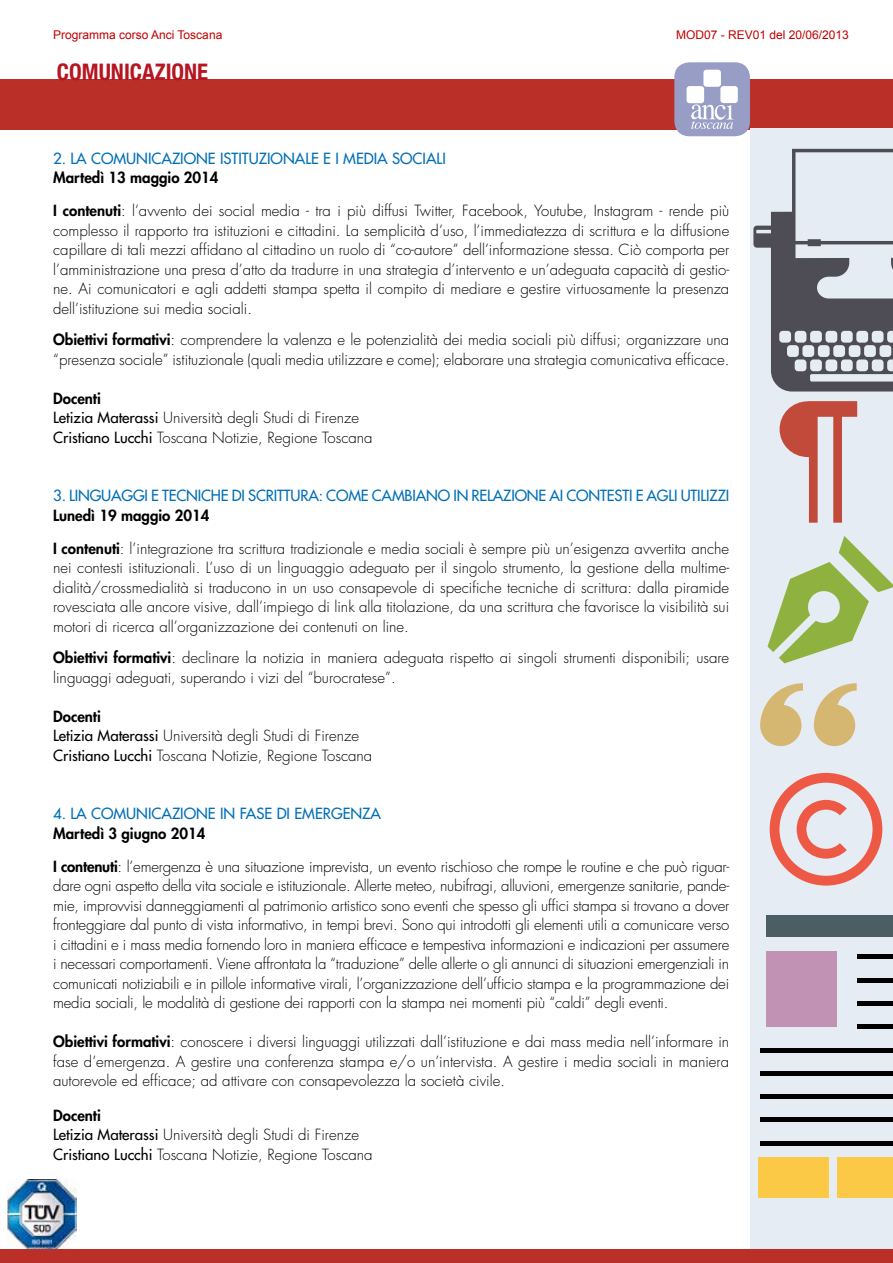
<style>
.page{position:relative;width:893px;height:1263px;background:#fff}
.page>*{position:absolute;margin:0;border:0;box-sizing:border-box;transform-origin:0 0}
.t1{font:700 condensed 22.8px "Helvetica Neue";color:#b51621}
.t2{font:300 15px/19.5px "Futura Std";color:#000}
.t3{font:500 15px "Futura Std";letter-spacing:-.01em;color:#006fb7}
.t4{font:800 15px "Futura Std";color:#000}
.t5{font:12px "Arial";color:#c00000}
.s1{font-weight:800}
.s2{font-weight:500}
</style>
<div class="page">
<div style="left:0;top:80px;width:893px;height:50px;background:#ba2f28"></div>
<div style="left:674px;top:62px;width:76px;height:74px;background:#979dc5;border-radius:15px"></div>
<div style="left:687px;top:86px;width:17px;height:17px;background:#fff;border-radius:3px"></div>
<div style="left:703px;top:70px;width:18px;height:17px;background:#fff;border-radius:3px"></div>
<div style="left:720px;top:86px;width:18px;height:17px;background:#fff;border-radius:3px"></div>
<svg style="left:691px;top:104px;width:42px;height:25px"></svg>
<div style="left:0;top:1249px;width:893px;height:14px;background:#ba2f28"></div>
<div style="left:6px;top:1176px;width:71px;height:72px;background:linear-gradient(to right,#fff,#fff)"></div>
<img style="left:8px;top:1180px;width:68px;height:68px">
<div style="left:750px;top:129px;width:143px;height:1120px;background:#e5ecf4"></div>
<svg style="left:753px;top:149px;width:140px;height:242px"></svg>
<svg style="left:780px;top:401px;width:77px;height:122px"></svg>
<svg style="left:767px;top:536px;width:126px;height:127px"></svg>
<svg style="left:760px;top:683px;width:43px;height:63px"></svg>
<svg style="left:814px;top:683px;width:43px;height:63px"></svg>
<svg style="left:770px;top:773px;width:112px;height:112px"></svg>
<div style="left:766px;top:951px;width:71px;height:76px;background:#c192b4"></div>
<div style="left:857px;top:954px;width:36px;height:5px;background:#000"></div>
<hr style="left:857px;top:978px;width:36px;height:4px;background:#000">
<div style="left:857px;top:1001px;width:36px;height:5px;background:#000"></div>
<div style="left:857px;top:1024px;width:36px;height:5px;background:#000"></div>
<hr style="left:760px;top:1048px;width:133px;height:4px;background:#000">
<div style="left:760px;top:1071px;width:133px;height:5px;background:#000"></div>
<div style="left:760px;top:1094px;width:133px;height:5px;background:#000"></div>
<div style="left:760px;top:1117px;width:133px;height:5px;background:#000"></div>
<hr style="left:760px;top:1141px;width:133px;height:4px;background:#000">
<div style="left:758px;top:1158px;width:71px;height:40px;background:#fbc946"></div>
<div style="left:838px;top:1158px;width:55px;height:40px;background:#fbc946"></div>
<div style="left:766px;top:915px;width:127px;height:21px;background:#4b5e64"></div>
<p class="t5" style="left:53px;top:28px;width:171px">Programma corso Anci Toscana</p>
<p class="t5" style="left:676px;top:28px;width:174px">MOD07 - REV01 del 20/06/2013</p>
<h1 class="t1" style="left:57px;top:53px;width:153px">COMUNICAZIONE</h1>
<p class="t3" style="left:53px;top:149px;width:394px">2. LA COMUNICAZIONE ISTITUZIONALE E I MEDIA SOCIALI</p>
<p class="t4" style="left:53px;top:168px;width:167px">Martedì 13 maggio 2014</p>
<p class="t2" style="left:53px;top:201px;width:678px;text-align:justify"><span class="s1">I contenuti</span>: l’avvento dei social media - tra i più diffusi Twitter, Facebook, Youtube, Instagram - rende più complesso il rapporto tra istituzioni e cittadini. La semplicità d’uso, l’immediatezza di scrittura e la diffusione capillare di tali mezzi affidano al cittadino un ruolo di “co-autore” dell’informazione stessa. Ciò comporta per l’amministrazione una presa d’atto da tradurre in una strategia d’intervento e un’adeguata capacità di gestio&shy;ne. Ai comunicatori e agli addetti stampa spetta il compito di mediare e gestire virtuosamente la presenza dell’istituzione sui media sociali.</p>
<p class="t2" style="left:53px;top:330px;width:678px"><span class="s1">Obiettivi formativi</span>: comprendere la valenza e le potenzialità dei media sociali più diffusi; organizzare una “presenza sociale” istituzionale (quali media utilizzare e come); elaborare una strategia comunicativa efficace.</p>
<p class="t2" style="left:53px;top:389px;width:321px"><span class="s1">Docenti<br></span><span class="s2">Letizia Materassi</span> Università degli Studi di Firenze<br><span class="s2">Cristiano Lucchi</span> Toscana Notizie, Regione Toscana</p>
<p class="t3" style="left:53px;top:486px;width:678px">3. LINGUAGGI E TECNICHE DI SCRITTURA: COME CAMBIANO IN RELAZIONE AI CONTESTI E AGLI UTILIZZI</p>
<p class="t4" style="left:53px;top:506px;width:158px">Lunedì 19 maggio 2014</p>
<p class="t2" style="left:53px;top:539px;width:678px;text-align:justify"><span class="s1">I contenuti</span>: l’integrazione tra scrittura tradizionale e media sociali è sempre più un’esigenza avvertita anche nei contesti istituzionali. L’uso di un linguaggio adeguato per il singolo strumento, la gestione della multime&shy;dialità/crossmedialità si traducono in un uso consapevole di specifiche tecniche di scrittura: dalla piramide rovesciata alle ancore visive, dall’impiego di link alla titolazione, da una scrittura che favorisce la visibilità sui motori di ricerca all’organizzazione dei contenuti on line.</p>
<p class="t2" style="left:53px;top:648px;width:678px"><span class="s1">Obiettivi formativi</span>: declinare la notizia in maniera adeguata rispetto ai singoli strumenti disponibili; usare linguaggi adeguati, superando i vizi del “burocratese”.</p>
<p class="t2" style="left:53px;top:707px;width:321px"><span class="s1">Docenti<br></span><span class="s2">Letizia Materassi</span> Università degli Studi di Firenze<br><span class="s2">Cristiano Lucchi</span> Toscana Notizie, Regione Toscana</p>
<p class="t3" style="left:53px;top:804px;width:329px">4. LA COMUNICAZIONE IN FASE DI EMERGENZA</p>
<p class="t4" style="left:53px;top:824px;width:154px">Martedì 3 giugno 2014</p>
<p class="t2" style="left:53px;top:857px;width:678px;text-align:justify"><span class="s1">I contenuti</span>: l’emergenza è una situazione imprevista, un evento rischioso che rompe le routine e che può riguar&shy;dare ogni aspetto della vita sociale e istituzionale. Allerte meteo, nubifragi, alluvioni, emergenze sanitarie, pande&shy;mie, improvvisi danneggiamenti al patrimonio artistico sono eventi che spesso gli uffici stampa si trovano a dover fronteggiare dal punto di vista informativo, in tempi brevi. Sono qui introdotti gli elementi utili a comunicare verso i cittadini e i mass media fornendo loro in maniera efficace e tempestiva informazioni e indicazioni per assumere i necessari comportamenti. Viene affrontata la “traduzione” delle allerte o gli annunci di situazioni emergenziali in comunicati notiziabili e in pillole informative virali, l’organizzazione dell’ufficio stampa e la programmazione dei media sociali, le modalità di gestione dei rapporti con la stampa nei momenti più “caldi” degli eventi.</p>
<p class="t2" style="left:53px;top:1032px;width:678px;text-align:justify"><span class="s1">Obiettivi formativi</span>: conoscere i diversi linguaggi utilizzati dall’istituzione e dai mass media nell’informare in fase d’emergenza. A gestire una conferenza stampa e/o un’intervista. A gestire i media sociali in maniera autorevole ed efficace; ad attivare con consapevolezza la società civile.</p>
<p class="t2" style="left:53px;top:1106px;width:321px"><span class="s1">Docenti<br></span><span class="s2">Letizia Materassi</span> Università degli Studi di Firenze<br><span class="s2">Cristiano Lucchi</span> Toscana Notizie, Regione Toscana</p>
</div>
